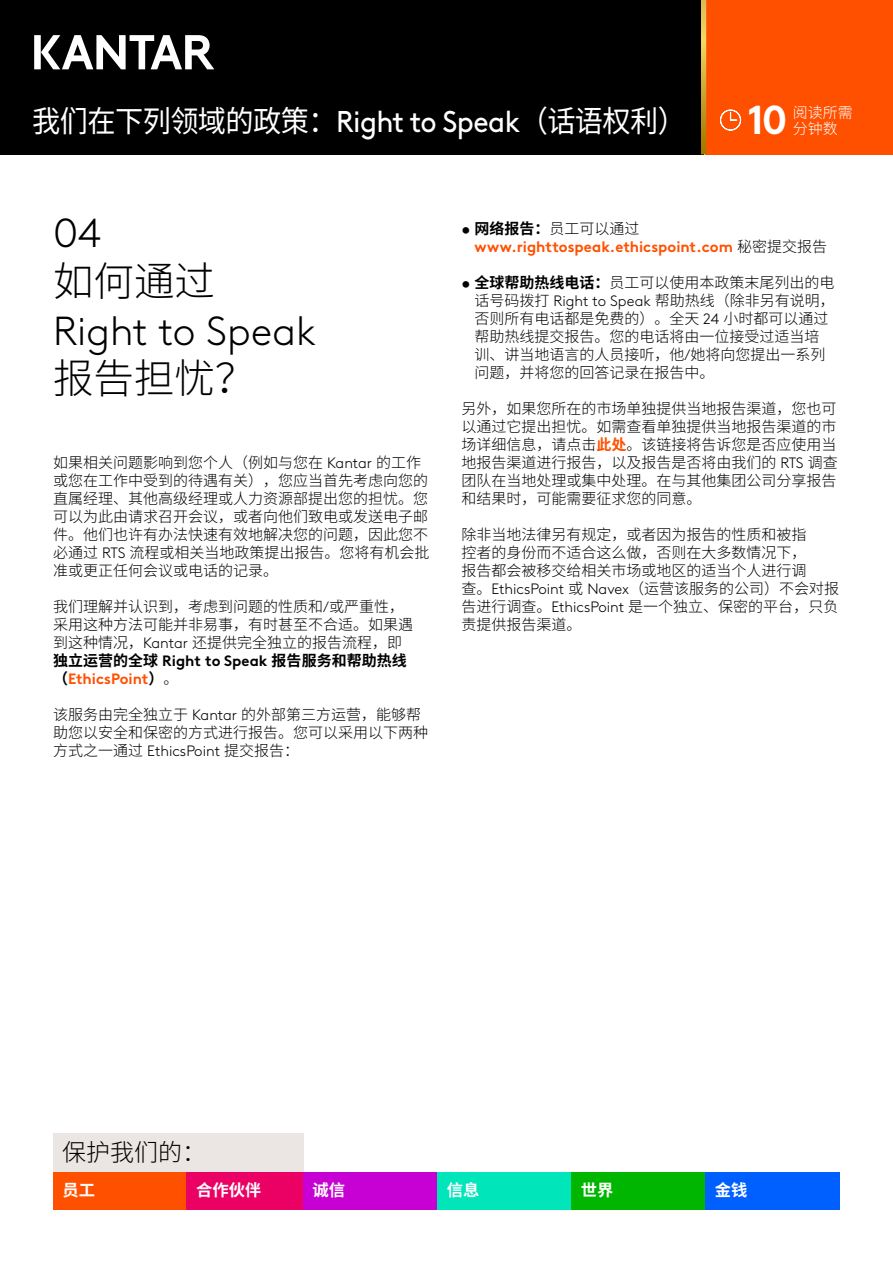
<style>
.page{position:relative;width:893px;height:1263px;background:#fff}
.page>*{position:absolute;margin:0;border:0;box-sizing:border-box;transform-origin:0 0}
.t1{font:300 40.5px "Kantar Brown";color:#000}
.t2{font:300 40.5px "Noto Sans CJ Ksc";color:#000}
.t3{font:700 40.35px "Kantar Brown";color:#fff}
.t4{font:30px "Noto Sans CJ Ksc";letter-spacing:-.02em;color:#fff;scale:.94 1}
.t5{font:300 24px "Noto Sans CJ Ksc";color:#000}
.t6{font:700 16.35px "Noto Sans CJ Ksc";color:#fff}
.t7{font:300 15px/18px "Noto Sans CJ Ksc";color:#000}
.t8{font:700 15px "Kantar Brown";color:#ff5000}
.t9{font:300 15px "Noto Sans CJ Ksc";color:#fff}
.s1{font-family:"Kantar Brown"}
.s2{font-weight:700}
.s3{font-family:"Kantar Brown";font-weight:700}
.s4{font-family:"Noto Sans CJ Ksc";color:#000}
.s5{font-family:"Noto Sans CJ Ksc";font-weight:300;color:#000}
.s6{font-weight:700;color:#ff5000}
</style>
<div class="page">
<div style="left:53px;top:1134px;width:250px;height:38px;background:#ebe5e3"></div>
<div style="left:53px;top:1172px;width:134px;height:38px;background:#ff5000"></div>
<div style="left:187px;top:1172px;width:134px;height:38px;background:#eb0064"></div>
<div style="left:303px;top:1172px;width:134px;height:38px;background:#c700d3"></div>
<div style="left:437px;top:1172px;width:135px;height:38px;background:#00e5ba"></div>
<div style="left:572px;top:1172px;width:134px;height:38px;background:#00b600"></div>
<div style="left:706px;top:1172px;width:134px;height:38px;background:#0060ff"></div>
<div style="left:0;top:0;width:704px;height:154px;background:#000"></div>
<div style="left:705px;top:0;width:188px;height:154px;background:#ff5000"></div>
<svg style="left:720px;top:109px;width:21px;height:22px"></svg>
<svg style="left:34px;top:35px;width:180px;height:34px"></svg>
<svg style="left:701px;top:0;width:5px;height:154px"></svg>
<h3 class="t4" style="left:32px;top:104px;width:697px">我们在下列领域的政策：<span class="s1">Right to Speak</span>（话语权利）</h3>
<h2 class="t3" style="left:747px;top:87px;width:42px">10</h2>
<p class="t9" style="left:793px;top:104px;width:61px">阅读所需</p>
<p class="t9" style="left:793px;top:120px;width:46px">分钟数</p>
<h1 class="t1" style="left:53px;top:203px;width:49px">04</h1>
<h1 class="t2" style="left:53px;top:258px;width:164px">如何通过</h1>
<h1 class="t1" style="left:53px;top:301px;width:264px">Right to Speak</h1>
<h1 class="t2" style="left:53px;top:355px;width:204px">报告担忧？</h1>
<p class="t7" style="left:53px;top:454px;width:378px">如果相关问题影响到您个人（例如与您在 <span class="s1">Kantar</span> 的工作或您在工作中受到的待遇有关），您应当首先考虑向您的直属经理、其他高级经理或人力资源部提出您的担忧。您可以为此由请求召开会议，或者向他们致电或发送电子邮件。他们也许有办法快速有效地解决您的问题，因此您不必通过 <span class="s1">RTS</span> 流程或相关当地政策提出报告。您将有机会批准或更正任何会议或电话的记录。</p>
<p class="t7" style="left:53px;top:598px;width:362px">我们理解并认识到，考虑到问题的性质和<span class="s1">/</span>或严重性，采用这种方法可能并非易事，有时甚至不合适。如果遇到这种情况，<span class="s1">Kantar</span> 还提供完全独立的报告流程，即<span class="s2">独立运营的全球</span> <span class="s3">Right to Speak</span> <span class="s2">报告服务和帮助热线</span></p>
<p class="t8" style="left:53px;top:667px;width:127px"><span class="s4">（</span>EthicsPoint<span class="s4">）</span><span class="s5">。</span></p>
<p class="t7" style="left:53px;top:706px;width:377px">该服务由完全独立于 <span class="s1">Kantar</span> 的外部第三方运营，能够帮助您以安全和保密的方式进行报告。您可以采用以下两种方式之一通过 <span class="s1">EthicsPoint</span> 提交报告：</p>
<p class="t7" style="left:461px;top:220px;width:180px"><span class="s3">•</span> <span class="s2">网络报告：</span>员工可以通过</p>
<p class="t8" style="left:474px;top:235px;width:354px">www.righttospeak.ethicspoint.com <span class="s5">秘密提交报告</span></p>
<p class="t7" style="left:474px;top:274px;width:362px;text-indent:-13px"><span class="s3">•</span> <span class="s2">全球帮助热线电话：</span>员工可以使用本政策末尾列出的电话号码拨打 <span class="s1">Right to Speak</span> 帮助热线（除非另有说明，否则所有电话都是免费的）。全天 <span class="s1">24</span> 小时都可以通过帮助热线提交报告。您的电话将由一位接受过适当培训、讲当地语言的人员接听，他<span class="s1">/</span>她将向您提出一系列问题，并将您的回答记录在报告中。</p>
<p class="t7" style="left:461px;top:400px;width:378px;text-align:justify">另外，如果您所在的市场单独提供当地报告渠道，您也可以通过它提出担忧。如需查看单独提供当地报告渠道的市场详细信息，请点击<span class="s6">此处</span>。该链接将告诉您是否应使用当地报告渠道进行报告，以及报告是否将由我们的 <span class="s1">RTS</span> 调查团队在当地处理或集中处理。在与其他集团公司分享报告和结果时，可能需要征求您的同意。</p>
<p class="t7" style="left:461px;top:526px;width:379px">除非当地法律另有规定，或者因为报告的性质和被指<br>控者的身份而不适合这么做，否则在大多数情况下，<br>报告都会被移交给相关市场或地区的适当个人进行调<br>查。<span class="s1">EthicsPoint</span> 或 <span class="s1">Navex</span>（运营该服务的公司）不会对报告进行调查。<span class="s1">EthicsPoint</span> 是一个独立、保密的平台，只负责提供报告渠道。</p>
<h3 class="t5" style="left:62px;top:1139px;width:145px">保护我们的：</h3>
<p class="t6" style="left:62px;top:1180px;width:34px">员工</p>
<p class="t6" style="left:196px;top:1180px;width:67px">合作伙伴</p>
<p class="t6" style="left:313px;top:1180px;width:34px">诚信</p>
<p class="t6" style="left:447px;top:1180px;width:34px">信息</p>
<p class="t6" style="left:581px;top:1180px;width:34px">世界</p>
<p class="t6" style="left:715px;top:1180px;width:34px">金钱</p>
</div>
